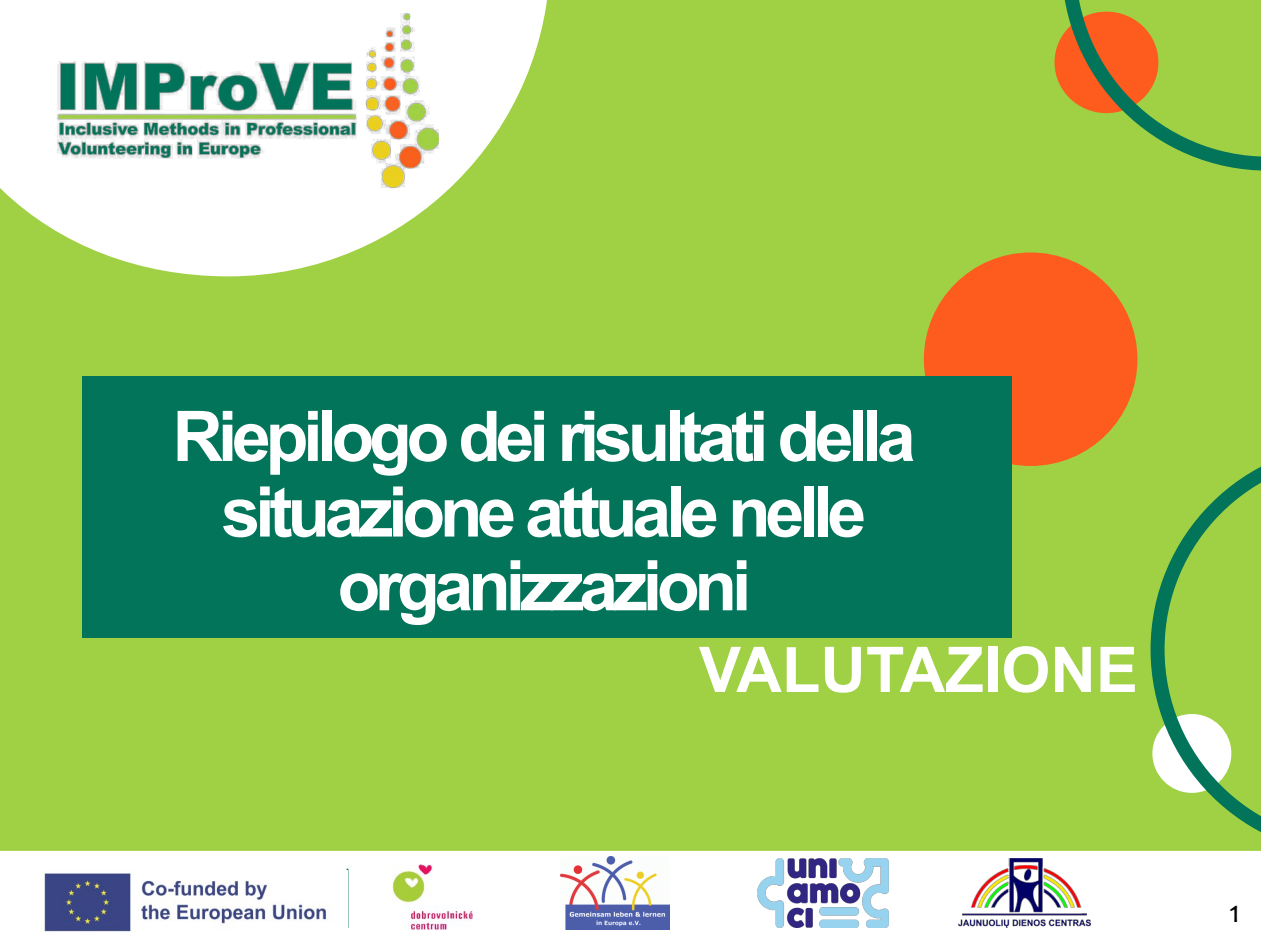
<style>
.page{position:relative;width:1261px;height:945px;background:#fff}
.page>*{position:absolute;margin:0;border:0;box-sizing:border-box;transform-origin:0 0}
.t1{font:700 70px/74.7px "Arial";letter-spacing:-.075em;color:#fff;text-align:center}
.t2{font:700 63px "Arial";color:#fff}
.t3{font:31.5px "Candara";color:#000}
</style>
<div class="page">
<hr style="left:346px;top:869px;width:2px;height:59px;background:#01745a">
<img style="left:392px;top:865px;width:80px;height:64px">
<img style="left:560px;top:856px;width:109px;height:73px">
<img style="left:958px;top:858px;width:132px;height:69px">
<img style="left:44px;top:870px;width:303px;height:62px">
<img style="left:757px;top:858px;width:131px;height:69px">
<div style="left:0;top:0;width:1260px;height:851px;background:#a0d144"></div>
<div style="left:923px;top:253px;width:214px;height:213px;background:#fe5b1e;border:2px solid #fe5b1e;border-radius:50%"></div>
<svg style="left:0;top:0;width:551px;height:277px"></svg>
<img style="left:53px;top:9px;width:385px;height:181px">
<div style="left:1054px;top:12px;width:104px;height:101px;background:#fe5b1e;border:2px solid #fe5b1e;border-radius:50%"></div>
<svg style="left:1061px;top:0;width:199px;height:171px"></svg>
<svg style="left:1150px;top:443px;width:110px;height:408px;background:#94c956"></svg>
<div style="left:82px;top:376px;width:929px;height:262px;background:#01745a"></div>
<p class="t1" style="left:172px;top:405px;width:744px">Riepilogo dei risultati della situazione attuale nelle organizzazioni</p>
<p class="t2" style="left:699px;top:646px;width:440px">VALUTAZIONE</p>
<p class="t3" style="left:1228px;top:899px;width:13px">1</p>
</div>
